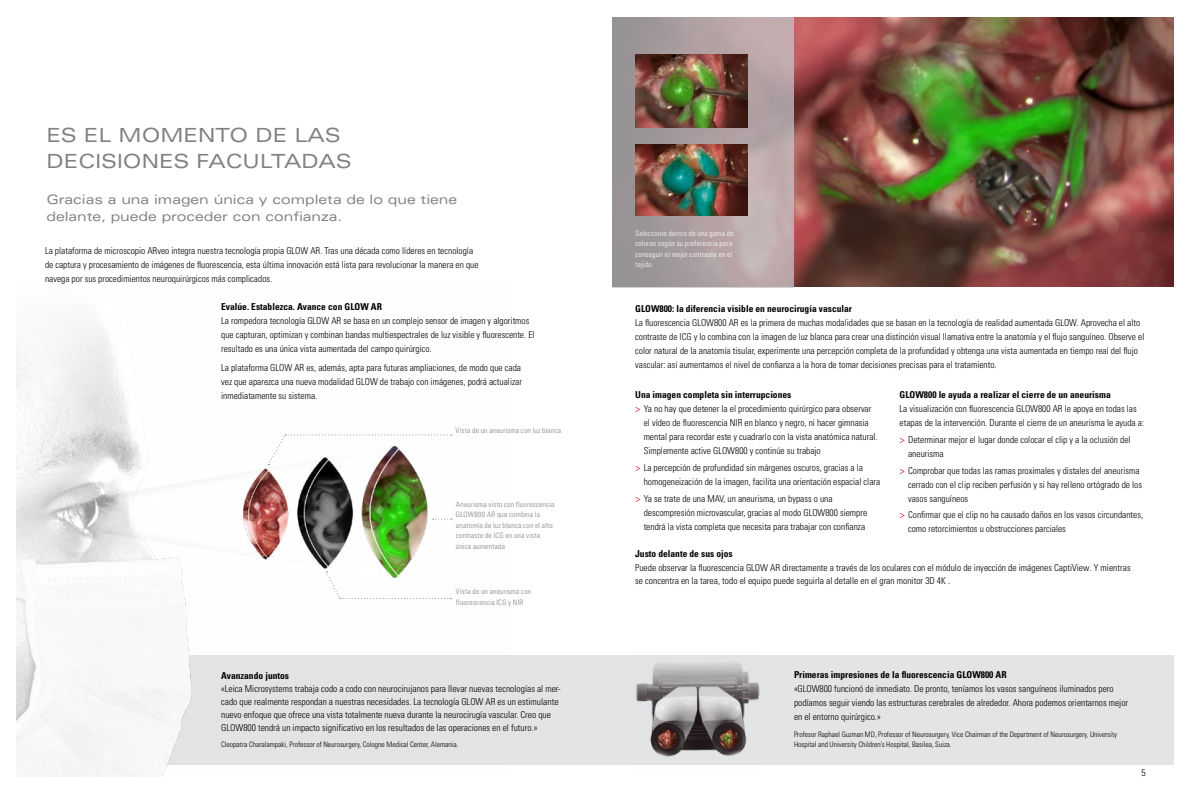
<style>
.page{position:relative;width:1191px;height:794px;background:#fff}
.page>*{position:absolute;margin:0;border:0;box-sizing:border-box;transform-origin:0 0}
.t1{font:expanded 19.5px/26px "Univers LT Std";color:#818084}
.t2{font:expanded 13px/17px "Univers LT Std";color:#818084}
.t3{font:300 condensed 9.5px/14px "Univers LT Std";color:#000}
.t4{font:700 condensed 9.5px "Univers LT Std";color:#000}
.t5{font:300 condensed 7.5px/10.5px "Univers LT Std";color:#000}
.t6{font:300 condensed 7.5px/10.5px "Univers LT Std";letter-spacing:.03em;color:#818084}
.t7{font:300 condensed 7.5px/10.5px "Univers LT Std";letter-spacing:.03em;color:#fff}
.s1{font-family:"Myriad Pro";font-weight:400;font-stretch:normal;color:#e6001b}
</style>
<div class="page">
<div style="left:27px;top:655px;width:1147px;height:109px;background:#e3e4e6"></div>
<img style="left:17px;top:421px;width:492px;height:356px">
<svg style="left:326px;top:571px;width:125px;height:28px"></svg>
<svg style="left:433px;top:518px;width:19px;height:1px"></svg>
<svg style="left:268px;top:434px;width:184px;height:31px"></svg>
<img style="left:794px;top:17px;width:380px;height:269px">
<svg style="left:612px;top:17px;width:182px;height:270px;background:#ac9fa1"></svg>
<img style="left:635px;top:144px;width:112px;height:71px">
<img style="left:635px;top:55px;width:112px;height:73px">
<img style="left:632px;top:662px;width:127px;height:103px">
<h1 class="t1" style="left:46px;top:121px;width:306px">ES EL MOMENTO DE LAS<br>DECISIONES FACULTADAS</h1>
<h2 class="t2" style="left:46px;top:190px;width:412px">Gracias a una imagen única y completa de lo que tiene delante, puede proceder con confianza.</h2>
<p class="t3" style="left:45px;top:244px;width:435px">La plataforma de microscopio ARveo integra nuestra tecnología propia GLOW AR. Tras una década como líderes en tecnología de captura y procesamiento de imágenes de fluorescencia, esta última innovación está lista para revolucionar la manera en que navega por sus procedimientos neuroquirúrgicos más complicados.</p>
<p class="t4" style="left:221px;top:300px;width:162px">Evalúe. Establezca. Avance con GLOW AR</p>
<p class="t3" style="left:221px;top:313px;width:315px">La rompedora tecnología GLOW AR se basa en un complejo sensor de imagen y algoritmos que capturan, optimizan y combinan bandas multiespectrales de luz visible y fluorescente. El resultado es una única vista aumentada del campo quirúrgico.</p>
<p class="t3" style="left:221px;top:361px;width:302px;text-align:justify">La plataforma GLOW AR es, además, apta para futuras ampliaciones, de modo que cada vez que aparezca una nueva modalidad GLOW de trabajo con imágenes, podrá actualizar inmediatamente su sistema.</p>
<p class="t6" style="left:455px;top:425px;width:107px">Vista de un aneurisma con luz blanca</p>
<p class="t6" style="left:456px;top:499px;width:100px">Aneurisma visto con fluorescencia<br>GLOW800 AR que combina la anatomía de luz blanca con el alto contraste de ICG en una vista única aumentada</p>
<p class="t6" style="left:456px;top:586px;width:77px">Vista de un aneurisma con fluorescencia ICG y NIR</p>
<p class="t4" style="left:221px;top:669px;width:69px">Avanzando juntos</p>
<p class="t3" style="left:221px;top:682px;width:341px;line-height:13px">«Leica Microsystems trabaja codo a codo con neurocirujanos para llevar nuevas tecnologías al mer&shy;cado que realmente respondan a nuestras necesidades. La tecnología GLOW AR es un estimulante nuevo enfoque que ofrece una vista totalmente nueva durante la neurocirugía vascular. Creo que GLOW800 tendrá un impacto significativo en los resultados de las operaciones en el futuro.»</p>
<p class="t5" style="left:221px;top:739px;width:239px">Cleopatra Charalampaki, Professor of Neurosurgery, Cologne Medical Center, Alemania.</p>
<p class="t7" style="left:635px;top:228px;width:100px">Seleccione dentro de una gama de colores según su preferencia para conseguir el mejor contraste en el tejido.</p>
<p class="t4" style="left:635px;top:303px;width:218px">GLOW800: la diferencia visible en neurocirugía vascular</p>
<p class="t3" style="left:635px;top:316px;width:511px">La fluorescencia GLOW800 AR es la primera de muchas modalidades que se basan en la tecnología de realidad aumentada GLOW. Aprovecha el alto contraste de ICG y lo combina con la imagen de luz blanca para crear una distinción visual llamativa entre la anatomía y el flujo sanguíneo. Observe el color natural de la anatomía tisular, experimente una percepción completa de la profundidad y obtenga una vista aumentada en tiempo real del flujo vascular: así aumentamos el nivel de confianza a la hora de tomar decisiones precisas para el tratamiento.</p>
<p class="t4" style="left:635px;top:388px;width:158px">Una imagen completa sin interrupciones</p>
<p class="t3" style="left:635px;top:401px;width:238px"><span class="s1">&gt;</span> Ya no hay que detener la el procedimiento quirúrgico para observar</p>
<p class="t3" style="left:643px;top:415px;width:227px">el vídeo de fluorescencia NIR en blanco y negro, ni hacer gimnasia</p>
<p class="t3" style="left:643px;top:429px;width:235px">mental para recordar este y cuadrarlo con la vista anatómica natural.</p>
<p class="t3" style="left:643px;top:443px;width:179px">Simplemente active GLOW800 y continúe su trabajo</p>
<p class="t3" style="left:643px;top:460px;width:238px;text-indent:-9px"><span class="s1">&gt;</span> La percepción de profundidad sin márgenes oscuros, gracias a la homogeneización de la imagen, facilita una orientación espacial clara</p>
<p class="t3" style="left:643px;top:491px;width:225px;text-indent:-9px"><span class="s1">&gt;</span> Ya se trate de una MAV, un aneurisma, un bypass o una descompresión microvascular, gracias al modo GLOW800 siempre tendrá la vista completa que necesita para trabajar con confianza</p>
<p class="t4" style="left:899px;top:388px;width:213px">GLOW800 le ayuda a realizar el cierre de un aneurisma</p>
<p class="t3" style="left:899px;top:401px;width:246px">La visualización con fluorescencia GLOW800 AR le apoya en todas las etapas de la intervención. Durante el cierre de un aneurisma le ayuda a:</p>
<p class="t3" style="left:908px;top:432px;width:224px;text-indent:-9px"><span class="s1">&gt;</span> Determinar mejor el lugar donde colocar el clip y a la oclusión del aneurisma</p>
<p class="t3" style="left:908px;top:463px;width:235px;text-indent:-9px"><span class="s1">&gt;</span> Comprobar que todas las ramas proximales y distales del aneurisma cerrado con el clip reciben perfusión y si hay relleno ortógrado de los vasos sanguíneos</p>
<p class="t3" style="left:908px;top:508px;width:236px;text-indent:-9px"><span class="s1">&gt;</span> Confirmar que el clip no ha causado daños en los vasos circundantes, como retorcimientos u obstrucciones parciales</p>
<p class="t4" style="left:635px;top:548px;width:99px">Justo delante de sus ojos</p>
<p class="t3" style="left:635px;top:560px;width:497px;line-height:13.5px">Puede observar la fluorescencia GLOW AR directamente a través de los oculares con el módulo de inyección de imágenes CaptiView. Y mientras se concentra en la tarea, todo el equipo puede seguirla al detalle en el gran monitor 3D 4K .</p>
<p class="t4" style="left:794px;top:669px;width:214px">Primeras impresiones de la fluorescencia GLOW800 AR</p>
<p class="t3" style="left:794px;top:682px;width:336px">«GLOW800 funcionó de inmediato. De pronto, teníamos los vasos sanguíneos iluminados pero podíamos seguir viendo las estructuras cerebrales de alrededor. Ahora podemos orientarnos mejor en el entorno quirúrgico.»</p>
<p class="t5" style="left:794px;top:728px;width:324px">Profesor Raphael Guzman MD, Professor of Neurosurgery, Vice Chairman of the Department of Neurosurgery, University<br>Hospital and University Children’s Hospital, Basilea, Suiza.</p>
<p class="t3" style="left:1141px;top:766px;width:6px">5</p>
</div>
